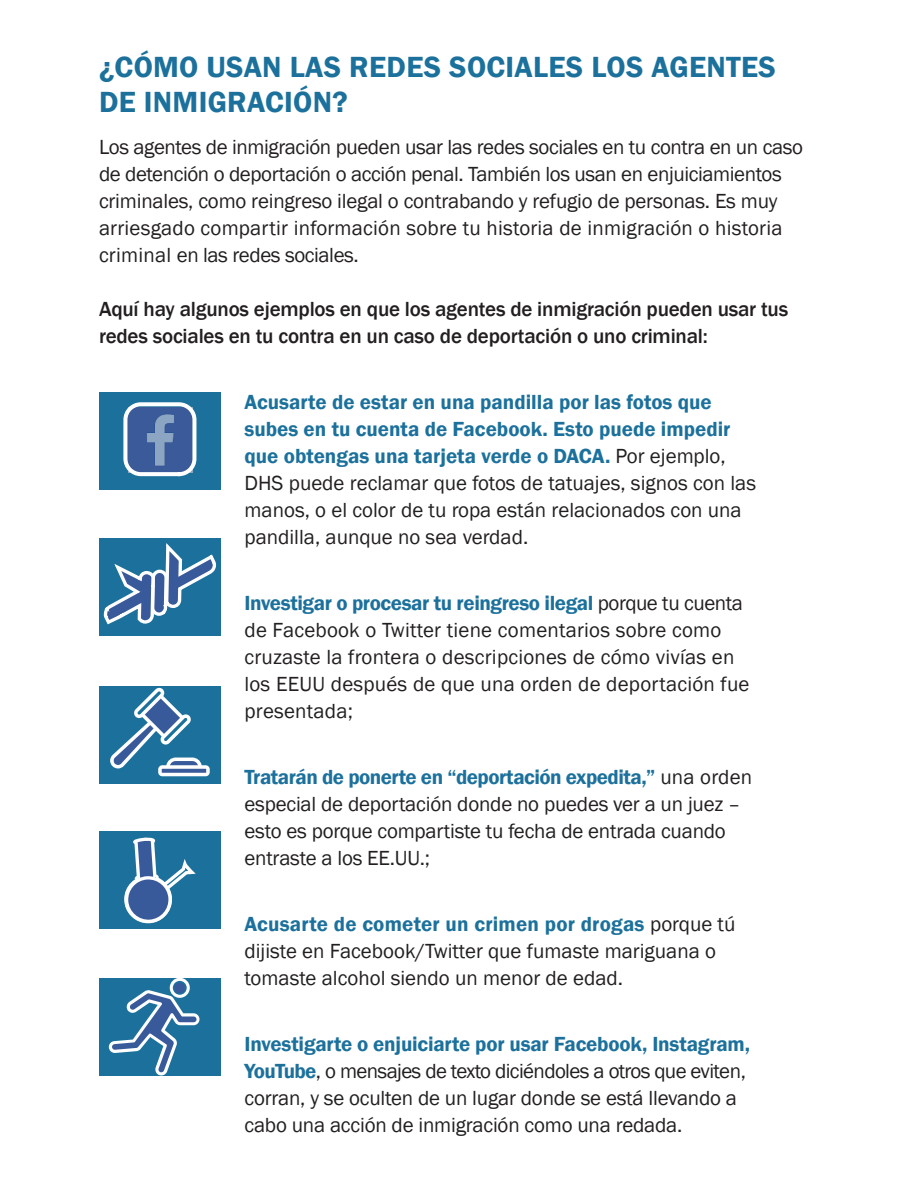
<style>
.page{position:relative;width:918px;height:1188px;background:#fff}
.page>*{position:absolute;margin:0;border:0;box-sizing:border-box;transform-origin:0 0}
.t1{font:600 30px/34.5px "Franklin Gothic";letter-spacing:.01em;color:#1c719c}
.t2{font:21px/27px "Franklin Gothic";letter-spacing:-.01em;color:#231f20}
.t3{font:21px/27px "Franklin Gothic";letter-spacing:.01em;color:#231f20}
.t4{font:500 21px/27px "Franklin Gothic";letter-spacing:-.01em;color:#231f20}
.s1{font-weight:600;color:#1c719c}
</style>
<div class="page">
<div style="left:99px;top:392px;width:122px;height:98px;background:#1c719c"></div>
<div style="left:99px;top:831px;width:122px;height:98px;background:#1c719c"></div>
<svg style="left:124px;top:837px;width:72px;height:87px"></svg>
<div style="left:99px;top:978px;width:122px;height:97px;background:#1c719c"></div>
<svg style="left:109px;top:978px;width:90px;height:97px"></svg>
<div style="left:99px;top:686px;width:122px;height:97px;background:#1c719c"></div>
<svg style="left:99px;top:402px;width:122px;height:374px"></svg>
<p class="t1" style="left:99px;top:50px;width:678px">¿CÓMO USAN LAS REDES SOCIALES LOS AGENTES<br>DE INMIGRACIÓN?</p>
<p class="t2" style="left:99px;top:134px;width:706px">Los agentes de inmigración pueden usar las redes sociales en tu contra en un caso de detención o deportación o acción penal. También los usan en enjuiciamientos criminales, como reingreso ilegal o contrabando y refugio de personas. Es muy arriesgado compartir información sobre tu historia de inmigración o historia criminal en las redes sociales.</p>
<p class="t4" style="left:99px;top:295px;width:691px">Aquí hay algunos ejemplos en que los agentes de inmigración pueden usar tus redes sociales en tu contra en un caso de deportación o uno criminal:</p>
<p class="t2" style="left:244px;top:389px;width:513px"><span class="s1">Acusarte de estar en una pandilla por las fotos que subes en tu cuenta de Facebook. Esto puede impedir que obtengas una tarjeta verde o DACA.</span> Por ejemplo, DHS puede reclamar que fotos de tatuajes, signos con las manos, o el color de tu ropa están relacionados con una pandilla, aunque no sea verdad.</p>
<p class="t3" style="left:244px;top:590px;width:507px"><span class="s1">Investigar o procesar tu reingreso ilegal</span> porque tu cuenta de Facebook o Twitter tiene comentarios sobre como cruzaste la frontera o descripciones de cómo vivías en los EEUU después de que una orden de deportación fue presentada;</p>
<p class="t2" style="left:244px;top:764px;width:509px"><span class="s1">Tratarán de ponerte en “deportación expedita,”</span> una orden especial de deportación donde no puedes ver a un juez – esto es porque compartiste tu fecha de entrada cuando entraste a los EE.UU.;</p>
<p class="t2" style="left:244px;top:911px;width:492px"><span class="s1">Acusarte de cometer un crimen por drogas</span> porque tú dijiste en Facebook/Twitter que fumaste mariguana o tomaste alcohol siendo un menor de edad.</p>
<p class="t2" style="left:244px;top:1031px;width:507px"><span class="s1">Investigarte o enjuiciarte por usar Facebook, Instagram, YouTube</span>, o mensajes de texto diciéndoles a otros que eviten, corran, y se oculten de un lugar donde se está llevando a cabo una acción de inmigración como una redada.</p>
</div>
